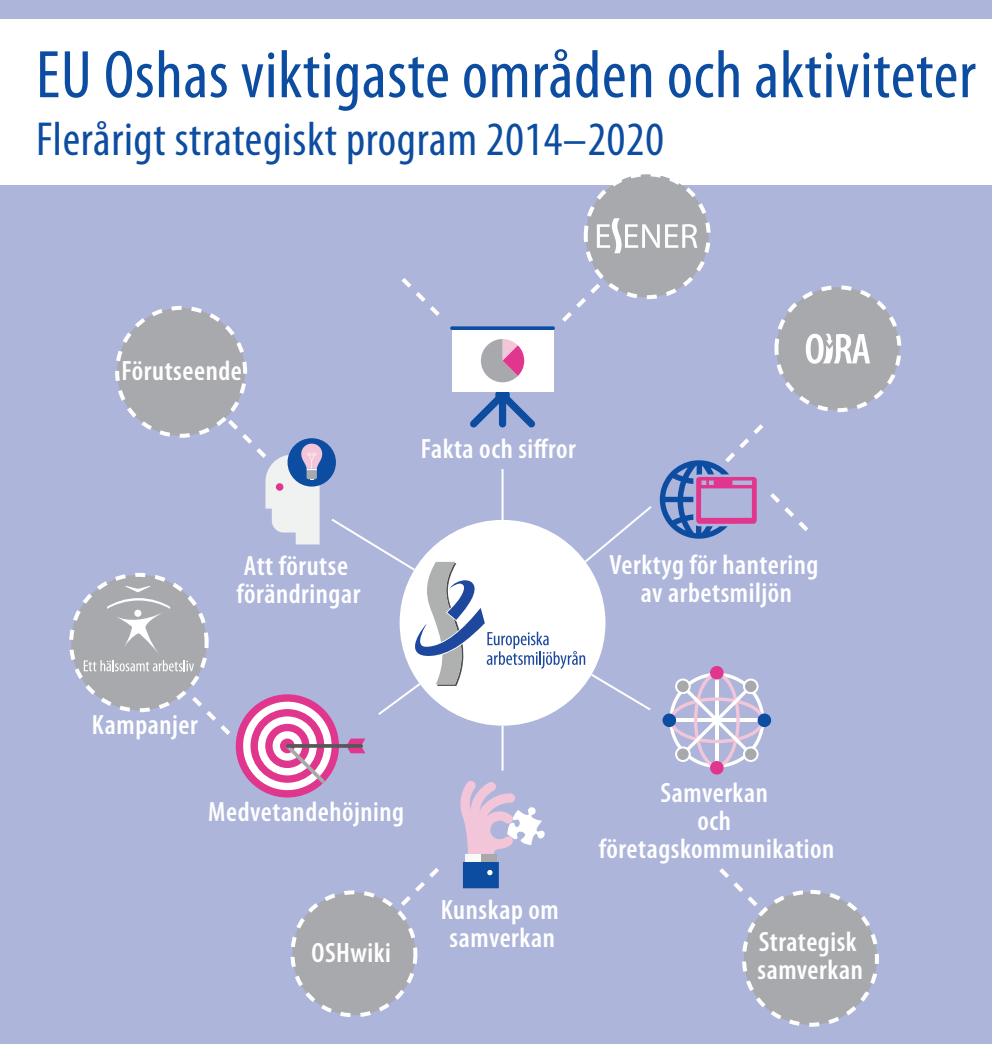
<style>
.page{position:relative;width:992px;height:1044px;background:#aeb5db}
.page>*{position:absolute;margin:0;border:0;box-sizing:border-box;transform-origin:0 0}
.t1{font:condensed 68px "Myriad Pro";letter-spacing:.01em;color:#0d4da1}
.t2{font:condensed 48px "Myriad Pro";letter-spacing:.015em;color:#0d4da1}
.t3{font:600 condensed 28px/28px "Myriad Pro";letter-spacing:.02em;color:#fff;text-align:center}
</style>
<div class="page">
<div style="left:0;top:19px;width:992px;height:166px;background:#fff"></div>
<div style="left:117px;top:308px;width:128px;height:128px;background:#a8a9ad;border-radius:50%"></div>
<div style="left:115px;top:306px;width:132px;height:132px;border:4px dashed #fff;border-radius:50%"></div>
<div style="left:586px;top:174px;width:122px;height:123px;background:#a8a9ad;border-radius:50%"></div>
<div style="left:584px;top:172px;width:126px;height:127px;border:4px dashed #fff;border-radius:50%"></div>
<div style="left:776px;top:287px;width:123px;height:123px;background:#a8a9ad;border-radius:50%"></div>
<div style="left:774px;top:285px;width:127px;height:127px;border:4px dashed #fff;border-radius:50%"></div>
<div style="left:292px;top:892px;width:123px;height:123px;background:#a8a9ad;border-radius:50%"></div>
<div style="left:290px;top:890px;width:127px;height:127px;border:4px dashed #fff;border-radius:50%"></div>
<div style="left:744px;top:892px;width:133px;height:133px;background:#a8a9ad;border-radius:50%"></div>
<div style="left:742px;top:890px;width:137px;height:137px;border:4px dashed #fff;border-radius:50%"></div>
<div style="left:452px;top:330px;width:101px;height:61px;background:#fff"></div>
<svg style="left:450px;top:326px;width:105px;height:4px"></svg>
<svg style="left:481px;top:339px;width:43px;height:43px"></svg>
<svg style="left:463px;top:862px;width:36px;height:26px"></svg>
<div style="left:465px;top:854px;width:16px;height:8px;background:#f8faf8"></div>
<div style="left:481px;top:854px;width:15px;height:8px;background:#a8a9ad"></div>
<svg style="left:669px;top:673px;width:95px;height:95px"></svg>
<div style="left:757px;top:714px;width:14px;height:13px;background:#0d4da1;border-radius:50%"></div>
<div style="left:662px;top:714px;width:14px;height:13px;background:#0d4da1;border-radius:50%"></div>
<div style="left:710px;top:761px;width:13px;height:14px;background:#e1368e;border-radius:50%"></div>
<div style="left:744px;top:747px;width:13px;height:14px;background:#a8a9ad;border-radius:50%"></div>
<div style="left:743px;top:746px;width:15px;height:16px;border:2px solid #fff;border-radius:50%"></div>
<div style="left:676px;top:680px;width:13px;height:13px;background:#a8a9ad;border-radius:50%"></div>
<div style="left:675px;top:679px;width:15px;height:15px;border:2px solid #fff;border-radius:50%"></div>
<div style="left:744px;top:680px;width:13px;height:13px;background:#a8a9ad;border-radius:50%"></div>
<div style="left:743px;top:679px;width:15px;height:15px;border:2px solid #fff;border-radius:50%"></div>
<div style="left:676px;top:747px;width:13px;height:14px;background:#a8a9ad;border-radius:50%"></div>
<div style="left:675px;top:746px;width:15px;height:16px;border:2px solid #fff;border-radius:50%"></div>
<div style="left:710px;top:666px;width:13px;height:14px;background:#e1368e;border-radius:50%"></div>
<svg style="left:71px;top:575px;width:136px;height:135px"></svg>
<svg style="left:562px;top:279px;width:42px;height:43px"></svg>
<svg style="left:397px;top:868px;width:42px;height:42px"></svg>
<svg style="left:719px;top:868px;width:39px;height:38px"></svg>
<svg style="left:401px;top:278px;width:39px;height:38px"></svg>
<svg style="left:806px;top:334px;width:64px;height:30px"></svg>
<svg style="left:597px;top:218px;width:100px;height:35px"></svg>
<svg style="left:84px;top:391px;width:568px;height:463px"></svg>
<svg style="left:660px;top:424px;width:148px;height:115px"></svg>
<h1 class="t1" style="left:36px;top:34px;width:941px">EU Oshas viktigaste områden och aktiviteter</h1>
<h2 class="t2" style="left:36px;top:110px;width:629px">Flerårigt strategiskt program 2014–2020</h2>
<p class="t3" style="left:122px;top:357px;width:122px">Förutseende</p>
<p class="t3" style="left:236px;top:552px;width:125px;text-align:left">Att förutse förändringar</p>
<p class="t3" style="left:421px;top:435px;width:156px">Fakta och siffror</p>
<p class="t3" style="left:609px;top:551px;width:210px">Verktyg för hantering av arbetsmiljön</p>
<p class="t3" style="left:92px;top:711px;width:107px">Kampanjer</p>
<p class="t3" style="left:208px;top:798px;width:197px">Medvetandehöjning</p>
<p class="t3" style="left:599px;top:779px;width:237px">Samverkan<br>och företagskommunikation</p>
<p class="t3" style="left:441px;top:897px;width:119px">Kunskap om samverkan</p>
<p class="t3" style="left:311px;top:939px;width:81px">OSHwiki</p>
<p class="t3" style="left:757px;top:928px;width:107px;text-align:left">Strategisk samverkan</p>
</div>
